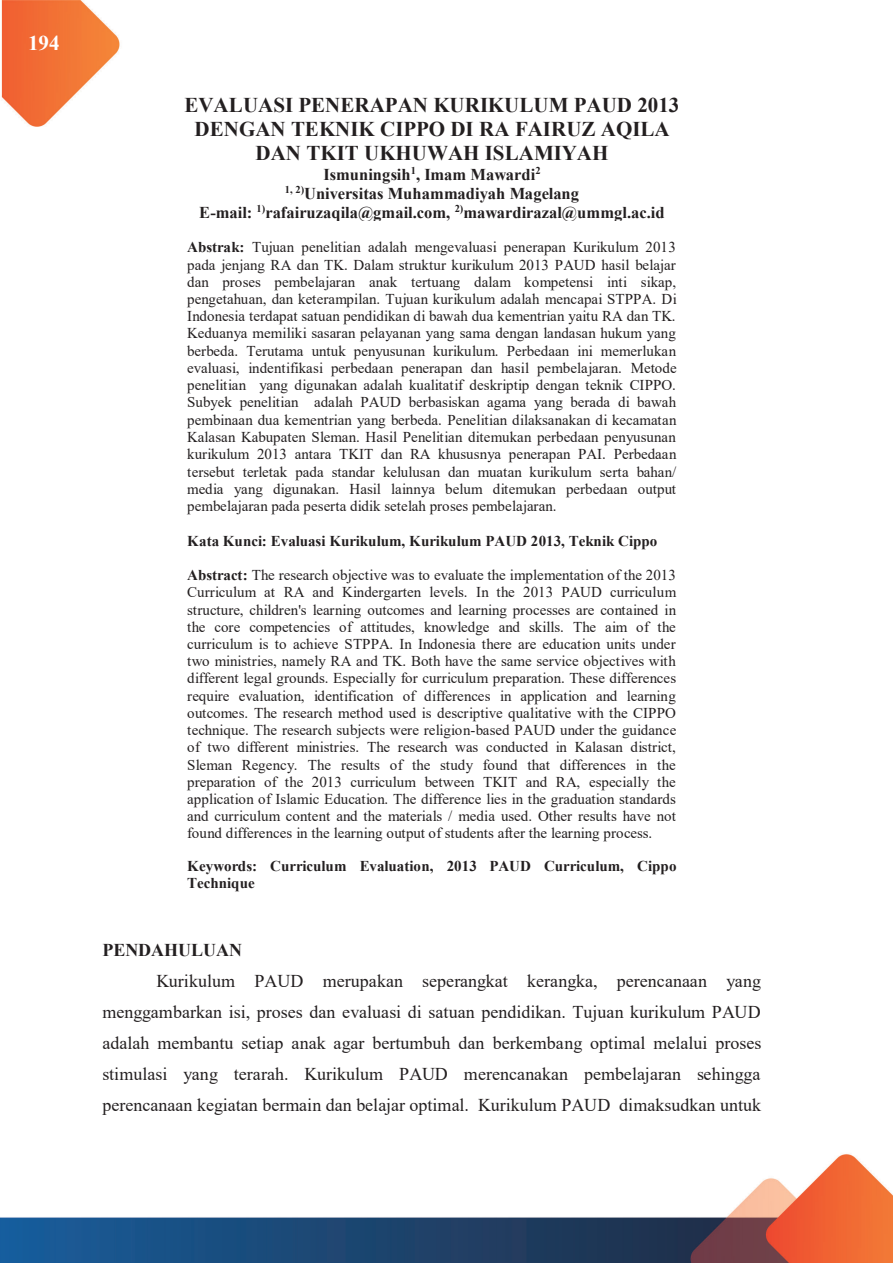
<style>
.page{position:relative;width:893px;height:1263px;background:#fff}
.page>*{position:absolute;margin:0;border:0;box-sizing:border-box;transform-origin:0 0}
.t1{font:700 21px/24.2px "Times New Roman";letter-spacing:.005em;color:#231f20;text-align:center}
.t2{font:700 21px "Times New Roman";color:#fff}
.t3{font:18px/31px "Times New Roman";color:#231f20;text-align:justify}
.t4{font:700 18px "Times New Roman";letter-spacing:-.005em;color:#231f20}
.t5{font:700 16.5px/18.9px "Times New Roman";color:#231f20;text-align:center}
.t6{font:15px/17.2px "Times New Roman";color:#231f20;text-align:justify}
.t7{font:700 15px/17.1px "Times New Roman";color:#231f20}
.s1{font-weight:700}
</style>
<div class="page">
<img style="left:0;top:0;width:893px;height:1263px">
<div style="left:100px;top:222px;width:580px;height:17px;background:#fff"></div>
<div style="left:100px;top:970px;width:664px;height:31px;background:#fff"></div>
<div style="left:100px;top:1001px;width:664px;height:31px;background:#fff"></div>
<div style="left:100px;top:1032px;width:664px;height:31px;background:#fff"></div>
<div style="left:100px;top:1063px;width:664px;height:31px;background:#fff"></div>
<div style="left:100px;top:1094px;width:664px;height:31px;background:#fff"></div>
<h1 class="t2" style="left:28px;top:28px;width:33px">194</h1>
<h1 class="t1" style="left:185px;top:92px;width:496px">EVALUASI PENERAPAN KURIKULUM PAUD 2013<br>DENGAN TEKNIK CIPPO DI RA FAIRUZ AQILA<br>DAN TKIT UKHUWAH ISLAMIYAH</h1>
<p class="t5" style="left:199px;top:165px;width:467px">Ismuningsih<sup>1</sup>, Imam Mawardi<sup>2<br>1,</sup> <sup>2)</sup>Universitas Muhammadiyah Magelang<br>E-mail: <sup>1)</sup>rafairuzaqila@gmail.com, <sup>2)</sup>mawardirazal@ummgl.ac.id</p>
<p class="t6" style="left:187px;top:238px;width:491px"><span class="s1">Abstrak:</span> Tujuan penelitian adalah mengevaluasi penerapan Kurikulum 2013 pada jenjang RA dan TK. Dalam struktur kurikulum 2013 PAUD hasil belajar dan proses pembelajaran anak tertuang dalam kompetensi inti sikap, pengetahuan, dan keterampilan. Tujuan kurikulum adalah mencapai STPPA. Di Indonesia terdapat satuan pendidikan di bawah dua kementrian yaitu RA dan TK.<br>Keduanya memiliki sasaran pelayanan yang sama dengan landasan hukum yang berbeda. Terutama untuk penyusunan kurikulum. Perbedaan ini memerlukan evaluasi, indentifikasi perbedaan penerapan dan hasil pembelajaran. Metode penelitian yang digunakan adalah kualitatif deskriptip dengan teknik CIPPO.<br>Subyek penelitian adalah PAUD berbasiskan agama yang berada di bawah pembinaan dua kementrian yang berbeda. Penelitian dilaksanakan di kecamatan Kalasan Kabupaten Sleman. Hasil Penelitian ditemukan perbedaan penyusunan kurikulum 2013 antara TKIT dan RA khususnya penerapan PAI. Perbedaan tersebut terletak pada standar kelulusan dan muatan kurikulum serta bahan/ media yang digunakan. Hasil lainnya belum ditemukan perbedaan output pembelajaran pada peserta didik setelah proses pembelajaran.</p>
<p class="t7" style="left:187px;top:532px;width:472px">Kata Kunci: Evaluasi Kurikulum, Kurikulum PAUD 2013, Teknik Cippo</p>
<p class="t6" style="left:187px;top:566px;width:491px"><span class="s1">Abstract:</span> The research objective was to evaluate the implementation of the 2013<br>Curriculum at RA and Kindergarten levels. In the 2013 PAUD curriculum structure, children's learning outcomes and learning processes are contained in the core competencies of attitudes, knowledge and skills. The aim of the curriculum is to achieve STPPA. In Indonesia there are education units under two ministries, namely RA and TK. Both have the same service objectives with different legal grounds. Especially for curriculum preparation. These differences require evaluation, identification of differences in application and learning outcomes. The research method used is descriptive qualitative with the CIPPO technique. The research subjects were religion-based PAUD under the guidance of two different ministries. The research was conducted in Kalasan district, Sleman Regency. The results of the study found that differences in the preparation of the 2013 curriculum between TKIT and RA, especially the application of Islamic Education. The difference lies in the graduation standards and curriculum content and the materials / media used. Other results have not found differences in the learning output of students after the learning process.</p>
<p class="t7" style="left:187px;top:857px;width:491px">Keywords: Curriculum Evaluation, 2013 PAUD Curriculum, Cippo<br>Technique</p>
<p class="t4" style="left:102px;top:937px;width:141px">PENDAHULUAN</p>
<p class="t3" style="left:102px;top:964px;width:661px;text-indent:54px">Kurikulum PAUD merupakan seperangkat kerangka, perencanaan yang menggambarkan isi, proses dan evaluasi di satuan pendidikan. Tujuan kurikulum PAUD adalah membantu setiap anak agar bertumbuh dan berkembang optimal melalui proses stimulasi yang terarah. Kurikulum PAUD merencanakan pembelajaran sehingga perencanaan kegiatan bermain dan belajar optimal. Kurikulum PAUD dimaksudkan untuk</p>
</div>
